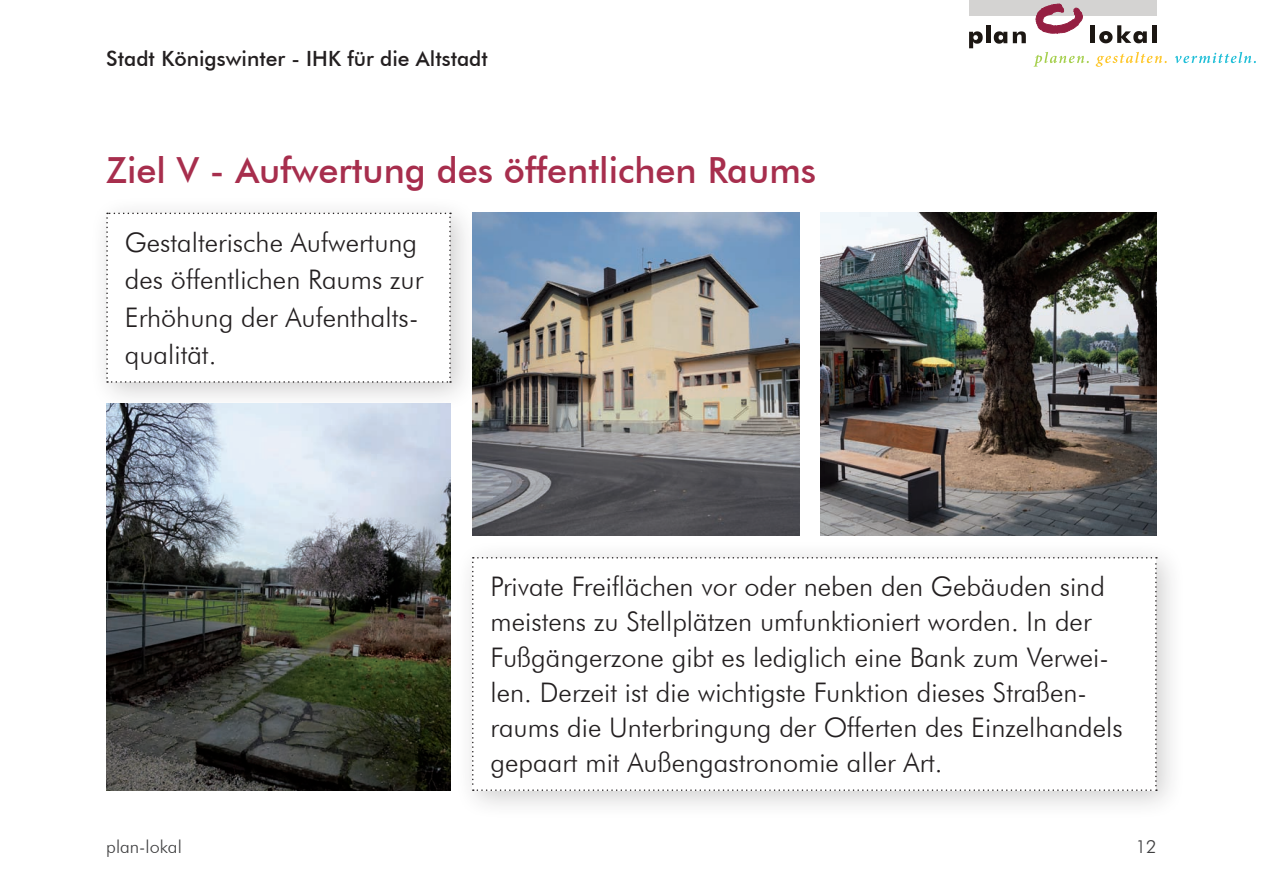
<style>
.page{position:relative;width:1263px;height:893px;background:#fff}
.page>*{position:absolute;margin:0;border:0;box-sizing:border-box;transform-origin:0 0}
.t1{font:500 36px "Futura BT";color:#a72e4d}
.t2{font:300 27px/35.2px "Futura BT";color:#231f20}
.t3{font:500 21px "Futura BT";color:#231f20}
.t4{font:300 18px "Futura BT";color:#3e3e3f}
</style>
<div class="page">
<div style="left:969px;top:0;width:188px;height:16px;background:#d4d3d2"></div>
<hr style="left:986px;top:26px;width:4px;height:17px;background:#1c1713">
<svg style="left:1013px;top:31px;width:13px;height:12px"></svg>
<svg style="left:969px;top:31px;width:14px;height:17px"></svg>
<svg style="left:994px;top:31px;width:13px;height:13px"></svg>
<svg style="left:1035px;top:3px;width:48px;height:31px"></svg>
<hr style="left:1091px;top:25px;width:4px;height:18px;background:#1c1713">
<hr style="left:1153px;top:25px;width:4px;height:18px;background:#1c1713">
<svg style="left:1099px;top:25px;width:48px;height:18px"></svg>
<svg style="left:1175px;top:52px;width:81px;height:11px"></svg>
<svg style="left:1096px;top:52px;width:71px;height:15px"></svg>
<svg style="left:1033px;top:52px;width:56px;height:15px"></svg>
<div style="left:453px;top:538px;width:731px;height:281px;background:#231f20;opacity:.22"></div>
<svg style="left:472px;top:557px;width:685px;height:234px"></svg>
<div style="left:87px;top:194px;width:391px;height:216px;background:#231f20;opacity:.22"></div>
<svg style="left:106px;top:213px;width:345px;height:170px"></svg>
<img style="left:106px;top:404px;width:345px;height:387px">
<img style="left:821px;top:213px;width:336px;height:323px">
<img style="left:472px;top:213px;width:327px;height:323px">
<p class="t3" style="left:106px;top:45px;width:383px">Stadt Königswinter - IHK für die Altstadt</p>
<h1 class="t1" style="left:106px;top:149px;width:711px">Ziel V - Aufwertung des öffentlichen Raums</h1>
<p class="t2" style="left:125px;top:223px;width:300px;line-height:37.5px">Gestalterische Aufwertung des öffentlichen Raums zur<br>Erhöhung der Aufenthalts&shy;qualität.</p>
<p class="t2" style="left:490px;top:569px;width:634px">Private Freiflächen vor oder neben den Gebäuden sind meistens zu Stellplätzen umfunktioniert worden. In der Fußgängerzone gibt es lediglich eine Bank zum Verwei&shy;len. Derzeit ist die wichtigste Funktion dieses Straßen&shy;raums die Unterbringung der Offerten des Einzelhandels gepaart mit Außengastronomie aller Art.</p>
<p class="t4" style="left:106px;top:835px;width:77px">plan-lokal</p>
<p class="t4" style="left:1136px;top:835px;width:22px">12</p>
</div>
